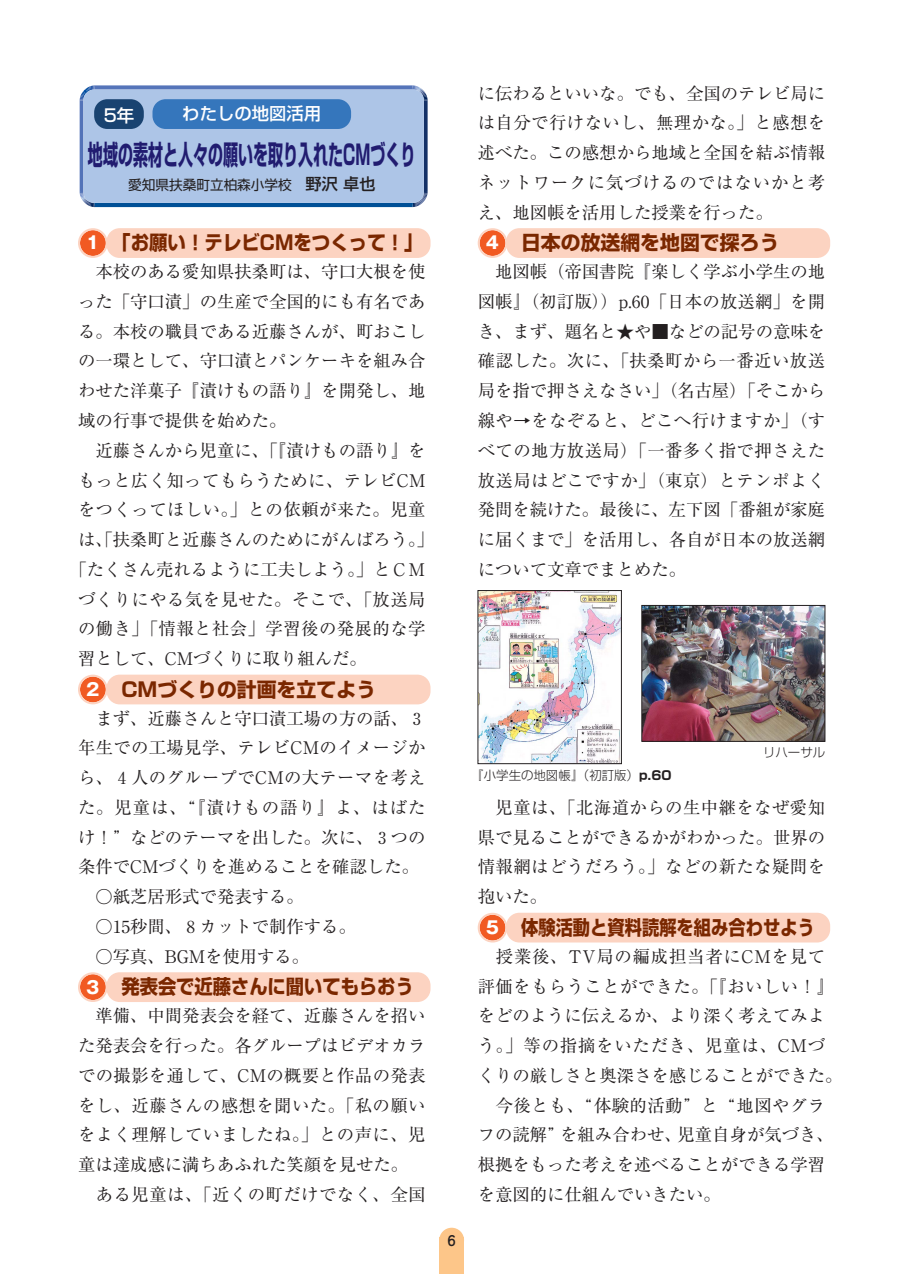
<style>
.page{position:relative;width:902px;height:1274px;background:#fff}
.page>*{position:absolute;margin:0;border:0;box-sizing:border-box;transform-origin:0 0}
.t1{font:700 27.3px "Shin Go";color:#211c70;scale:.55 1}
.t2{font:700 19.78px "Shin Go";color:#7a2700}
.t3{font:700 19.78px "Shin Go";color:#7a2700;scale:.93 1}
.t4{font:700 19.78px "Shin Go";color:#7a2700;scale:.87 1}
.t5{font:700 19.78px "Shin Go";color:#7a2700;scale:.92 1}
.t6{font:17.32px/29.8px "Ryumin";color:#231f20;text-align:justify}
.t7{font:17.32px "Ryumin";letter-spacing:.025em;color:#231f20}
.t8{font:17.32px "Ryumin";letter-spacing:.045em;color:#231f20}
.t9{font:17.32px "Ryumin";letter-spacing:.02em;color:#231f20}
.t10{font:500 17.32px "Shin Go";color:#fff}
.t11{font:13.65px "Shin Go";color:#231f20}
.t12{font:500 13.65px "Jun 34";color:#231f20}
.t13{font:300 12.42px "Shin Go";color:#231f20}
.s1{font-weight:500;font-size:16.1px}
.s2{font-family:"Gothic MB101";font-size:17.32px;color:#fff}
.s3{font-weight:700}
</style>
<div class="page">
<div style="left:439px;top:1228px;width:25px;height:25px;background:#fdc689;border-radius:50%"></div>
<div style="left:439px;top:1238px;width:25px;height:36px;background:#fdc689"></div>
<hr style="left:80px;top:100px;width:3px;height:92px;background:#5373b8">
<svg style="left:423px;top:101px;width:4px;height:91px"></svg>
<svg style="left:80px;top:192px;width:347px;height:15px;background:#195e9d"></svg>
<svg style="left:80px;top:85px;width:347px;height:16px;background:#7892c7"></svg>
<div style="left:83px;top:90px;width:340px;height:113px;background:#adc5e7;border-radius:11px"></div>
<div style="left:152px;top:99px;width:199px;height:30px;background:#3576bc;border-radius:13px"></div>
<div style="left:94px;top:99px;width:50px;height:30px;background:#194371;border-radius:13px"></div>
<div style="left:80px;top:230px;width:26px;height:26px;background:#f15a22;border-radius:50%"></div>
<div style="left:78px;top:228px;width:30px;height:30px;border:2px solid #fcd3c1;border-radius:50%"></div>
<div style="left:106px;top:228px;width:324px;height:30px;background:#fcd3c1;border-radius:13px"></div>
<div style="left:80px;top:677px;width:26px;height:25px;background:#f15a22;border-radius:50%"></div>
<div style="left:78px;top:675px;width:30px;height:29px;border:2px solid #fcd3c1;border-radius:50%"></div>
<div style="left:106px;top:675px;width:324px;height:29px;background:#fcd3c1;border-radius:13px"></div>
<div style="left:479px;top:915px;width:26px;height:26px;background:#f15a22;border-radius:50%"></div>
<div style="left:477px;top:913px;width:30px;height:30px;border:2px solid #fcd3c1;border-radius:50%"></div>
<div style="left:506px;top:913px;width:324px;height:30px;background:#fcd3c1;border-radius:13px"></div>
<div style="left:80px;top:974px;width:26px;height:26px;background:#f15a22;border-radius:50%"></div>
<div style="left:78px;top:972px;width:30px;height:30px;border:2px solid #fcd3c1;border-radius:50%"></div>
<div style="left:106px;top:972px;width:324px;height:30px;background:#fcd3c1;border-radius:13px"></div>
<img style="left:479px;top:592px;width:140px;height:170px">
<div style="left:477px;top:590px;width:144px;height:174px;border:1px solid #231f20"></div>
<img style="left:643px;top:607px;width:180px;height:133px">
<div style="left:641px;top:605px;width:184px;height:137px;border:1px solid #231f20"></div>
<div style="left:479px;top:230px;width:26px;height:26px;background:#f15a22;border-radius:50%"></div>
<div style="left:477px;top:228px;width:30px;height:30px;border:2px solid #fcd3c1;border-radius:50%"></div>
<div style="left:506px;top:228px;width:324px;height:30px;background:#fcd3c1;border-radius:13px"></div>
<p class="t10" style="left:182px;top:107px;width:140px">わたしの地図活用</p>
<h1 class="t1" style="left:88px;top:144px;width:597px">地域の素材と人々の願いを取り入れたCMづくり</h1>
<p class="t11" style="left:128px;top:180px;width:249px">愛知県扶桑町立柏森小学校　<span class="s1">野沢卓也</span></p>
<p class="t10" style="left:104px;top:109px;width:32px">5年</p>
<p class="t3" style="left:86px;top:235px;width:363px"><span class="s2">1</span> 「お願い！テレビCMをつくって！」</p>
<p class="t6" style="left:78px;top:259px;width:349px;text-indent:17px">本校のある愛知県扶桑町は、守口大根を使った「守口漬」の生産で全国的にも有名である。本校の職員である近藤さんが、町おこしの一環として、守口漬とパンケーキを組み合わせた洋菓子『漬けもの語り』を開発し、地域の行事で提供を始めた。</p>
<p class="t6" style="left:95px;top:438px;width:331px">近藤さんから児童に、「『漬けもの語り』を</p>
<p class="t9" style="left:78px;top:474px;width:349px">もっと広く知ってもらうために、テレビCM</p>
<p class="t7" style="left:78px;top:504px;width:349px">をつくってほしい。」との依頼が来た。児童</p>
<p class="t6" style="left:78px;top:527px;width:357px">は、「扶桑町と近藤さんのためにがんばろう。」</p>
<p class="t6" style="left:69px;top:557px;width:357px">「たくさん売れるように工夫しよう。」とＣＭ</p>
<p class="t7" style="left:78px;top:593px;width:349px">づくりにやる気を見せた。そこで、「放送局</p>
<p class="t7" style="left:78px;top:623px;width:349px">の働き」「情報と社会」学習後の発展的な学</p>
<p class="t6" style="left:78px;top:646px;width:290px">習として、CMづくりに取り組んだ。</p>
<p class="t2" style="left:86px;top:682px;width:291px"><span class="s2">2</span> CMづくりの計画を立てよう</p>
<p class="t6" style="left:78px;top:706px;width:349px;text-indent:17px">まず、近藤さんと守口漬工場の方の話、３年生での工場見学、テレビCMのイメージから、４人のグループでCMの大テーマを考えた。児童は、“『漬けもの語り』よ、はばたけ！”などのテーマを出した。次に、３つの条件でCMづくりを進めることを確認した。</p>
<p class="t6" style="left:95px;top:884px;width:210px">○紙芝居形式で発表する。</p>
<p class="t6" style="left:95px;top:914px;width:262px">○15秒間、８カットで制作する。</p>
<p class="t6" style="left:95px;top:944px;width:215px">○写真、BGMを使用する。</p>
<p class="t5" style="left:86px;top:980px;width:357px"><span class="s2">3</span> 発表会で近藤さんに聞いてもらおう</p>
<p class="t6" style="left:78px;top:1003px;width:349px;text-indent:17px">準備、中間発表会を経て、近藤さんを招いた発表会を行った。各グループはビデオカラでの撮影を通して、CMの概要と作品の発表をし、近藤さんの感想を聞いた。「私の願いをよく理解していましたね。」との声に、児童は達成感に満ちあふれた笑顔を見せた。</p>
<p class="t7" style="left:96px;top:1188px;width:331px">ある児童は、「近くの町だけでなく、全国</p>
<p class="t12" style="left:447px;top:1236px;width:10px">6</p>
<p class="t6" style="left:477px;top:81px;width:349px">に伝わるといいな。でも、全国のテレビ局には自分で行けないし、無理かな。」と感想を述べた。この感想から地域と全国を結ぶ情報ネットワークに気づけるのではないかと考え、地図帳を活用した授業を行った。</p>
<p class="t2" style="left:486px;top:235px;width:295px"><span class="s2">4</span> 日本の放送網を地図で探ろう</p>
<p class="t6" style="left:477px;top:259px;width:349px;text-indent:17px">地図帳（帝国書院『楽しく学ぶ小学生の地図帳』（初訂版））p.60「日本の放送網」を開き、まず、題名と★や■などの記号の意味を確認した。次に、「扶桑町から一番近い放送局を指で押さえなさい」（名古屋）「そこから線や→をなぞると、どこへ行けますか」（すべての地方放送局）「一番多く指で押さえた放送局はどこですか」（東京）とテンポよく発問を続けた。最後に、左下図「番組が家庭に届くまで」を活用し、各自が日本の放送網について文章でまとめた。</p>
<p class="t13" style="left:471px;top:770px;width:202px">『小学生の地図帳』（初訂版）<span class="s3">p.60</span></p>
<p class="t13" style="left:763px;top:748px;width:64px">リハーサル</p>
<p class="t6" style="left:477px;top:795px;width:349px;text-indent:18px">児童は、「北海道からの生中継をなぜ愛知県で見ることができるかがわかった。世界の情報網はどうだろう。」などの新たな疑問を抱いた。</p>
<p class="t4" style="left:486px;top:920px;width:379px"><span class="s2">5</span> 体験活動と資料読解を組み合わせよう</p>
<p class="t8" style="left:495px;top:950px;width:331px">授業後、TV局の編成担当者にCMを見て</p>
<p class="t7" style="left:477px;top:980px;width:357px">評価をもらうことができた。「『おいしい！』</p>
<p class="t6" style="left:477px;top:1003px;width:349px">をどのように伝えるか、より深く考えてみよ</p>
<p class="t8" style="left:477px;top:1040px;width:349px">う。」等の指摘をいただき、児童は、CMづ</p>
<p class="t6" style="left:477px;top:1063px;width:366px">くりの厳しさと奥深さを感じることができた。</p>
<p class="t7" style="left:495px;top:1099px;width:331px">今後とも、“体験的活動”と“地図やグラ</p>
<p class="t6" style="left:477px;top:1122px;width:357px">フの読解”を組み合わせ、児童自身が気づき、</p>
<p class="t6" style="left:477px;top:1152px;width:349px">根拠をもった考えを述べることができる学習</p>
<p class="t6" style="left:477px;top:1182px;width:245px">を意図的に仕組んでいきたい。</p>
</div>
